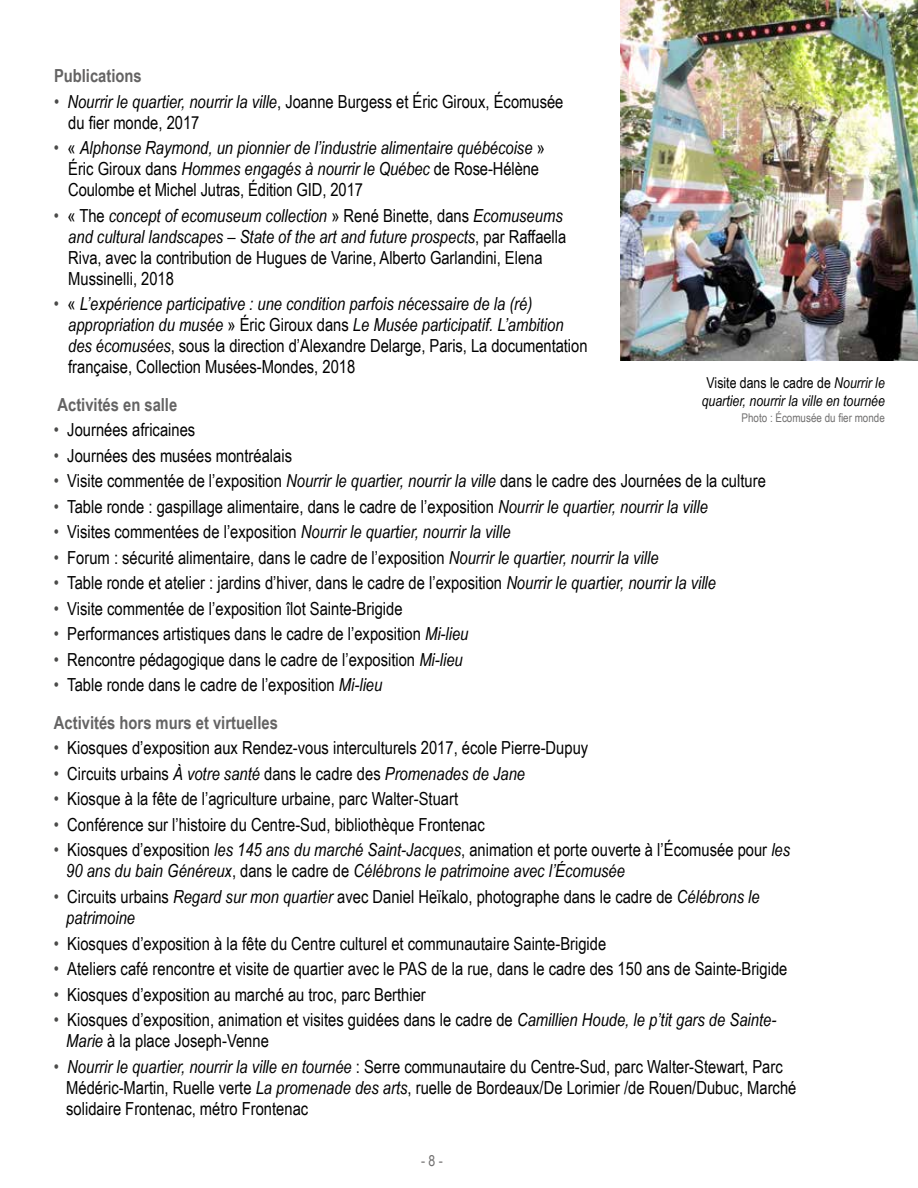
<style>
.page{position:relative;width:918px;height:1188px;background:#fff}
.page>*{position:absolute;margin:0;border:0;box-sizing:border-box;transform-origin:0 0}
.t1{font:18px/21px "Arial Narrow";color:#000}
.t2{font:italic 18px/21px "Arial Narrow";color:#000}
.t3{font:700 18px "Arial Narrow";color:#646363}
.t4{font:italic 15px/18px "Arial Narrow";color:#000;text-align:center}
.t5{font:15px "Arial Narrow";color:#706f6f}
.t6{font:12px "Arial Narrow";color:#706f6f}
.s1{font-style:italic;color:#4a4a49}
.s2{font-style:italic}
.s3{color:#4a4a49}
.s4{font-style:normal}
.s5{font-weight:700;color:#646363}
</style>
<div class="page">
<img style="left:620px;top:0;width:298px;height:360px">
<p class="t3" style="left:54px;top:66px;width:89px">Publications</p>
<p class="t1" style="left:68px;top:91px;width:497px;text-indent:-14px"><span class="s1">•</span> <span class="s2">Nourrir le quartier, nourrir la ville</span>, Joanne Burgess et Éric Giroux, Écomusée du fier monde, 2017</p>
<p class="t2" style="left:68px;top:137px;width:478px;text-indent:-14px"><span class="s3">•</span> <span class="s4">«</span> Alphonse Raymond, un pionnier de l’industrie alimentaire québécoise <span class="s4">»<br>Éric Giroux dans</span> Hommes engagés à nourrir le Québec <span class="s4">de Rose-Hélène<br>Coulombe et Michel Jutras, Édition GID, 2017</span></p>
<p class="t1" style="left:68px;top:205px;width:500px;text-indent:-14px"><span class="s1">•</span> « The <span class="s2">concept of ecomuseum collection</span> » René Binette, dans <span class="s2">Ecomuseums and cultural landscapes – State of the art and future prospects</span>, par Raffaella Riva, avec la contribution de Hugues de Varine, Alberto Garlandini, Elena Mussinelli, 2018</p>
<p class="t2" style="left:68px;top:294px;width:521px;text-indent:-14px"><span class="s3">•</span> <span class="s4">«</span> L’expérience participative : une condition parfois nécessaire de la (ré) appropriation du musée <span class="s4">» Éric Giroux dans</span> Le Musée participatif. L’ambition des écomusées<span class="s4">, sous la direction d’Alexandre Delarge, Paris, La documentation française, Collection Musées-Mondes, 2018</span></p>
<p class="t3" style="left:58px;top:394px;width:121px">Activités en salle</p>
<p class="t1" style="left:54px;top:419px;width:143px"><span class="s1">•</span> Journées africaines</p>
<p class="t1" style="left:54px;top:445px;width:240px"><span class="s1">•</span> Journées des musées montréalais</p>
<p class="t1" style="left:54px;top:471px;width:713px"><span class="s1">•</span> Visite commentée de l’exposition <span class="s2">Nourrir le quartier, nourrir la ville</span> dans le cadre des Journées de la culture</p>
<p class="t1" style="left:54px;top:496px;width:655px"><span class="s1">•</span> Table ronde : gaspillage alimentaire, dans le cadre de l’exposition <span class="s2">Nourrir le quartier, nourrir la ville</span></p>
<p class="t2" style="left:54px;top:522px;width:458px"><span class="s3">•</span> <span class="s4">Visites commentées de l’exposition</span> Nourrir le quartier, nourrir la ville</p>
<p class="t1" style="left:54px;top:547px;width:606px"><span class="s1">•</span> Forum : sécurité alimentaire, dans le cadre de l’exposition <span class="s2">Nourrir le quartier, nourrir la ville</span></p>
<p class="t1" style="left:54px;top:573px;width:664px"><span class="s1">•</span> Table ronde et atelier : jardins d’hiver, dans le cadre de l’exposition <span class="s2">Nourrir le quartier, nourrir la ville</span></p>
<p class="t1" style="left:54px;top:598px;width:350px"><span class="s1">•</span> Visite commentée de l’exposition îlot Sainte-Brigide</p>
<p class="t1" style="left:54px;top:624px;width:416px"><span class="s1">•</span> Performances artistiques dans le cadre de l’exposition <span class="s2">Mi-lieu</span></p>
<p class="t1" style="left:54px;top:649px;width:410px"><span class="s1">•</span> Rencontre pédagogique dans le cadre de l’exposition <span class="s2">Mi-lieu</span></p>
<p class="t1" style="left:54px;top:666px;width:330px;line-height:37.5px"><span class="s1">•</span> Table ronde dans le cadre de l’exposition <span class="s2">Mi-lieu<br></span><span class="s5">Activités hors murs et virtuelles</span></p>
<p class="t1" style="left:54px;top:738px;width:536px"><span class="s1">•</span> Kiosques d’exposition aux Rendez-vous interculturels 2017, école Pierre-Dupuy</p>
<p class="t1" style="left:54px;top:763px;width:473px"><span class="s1">•</span> Circuits urbains <span class="s2">À votre santé</span> dans le cadre des <span class="s2">Promenades de Jane</span></p>
<p class="t1" style="left:54px;top:789px;width:406px"><span class="s1">•</span> Kiosque à la fête de l’agriculture urbaine, parc Walter-Stuart</p>
<p class="t1" style="left:54px;top:814px;width:432px"><span class="s1">•</span> Conférence sur l’histoire du Centre-Sud, bibliothèque Frontenac</p>
<p class="t2" style="left:66px;top:840px;width:725px;text-indent:-12px"><span class="s3">•</span> <span class="s4">Kiosques d’exposition</span> les 145 ans du marché Saint-Jacques<span class="s4">, animation et porte ouverte à l’Écomusée pour</span> les<br>90 ans du bain Généreux<span class="s4">, dans le cadre de</span> Célébrons le patrimoine avec l’Écomusée</p>
<p class="t1" style="left:66px;top:886px;width:695px;text-indent:-12px"><span class="s1">•</span> Circuits urbains <span class="s2">Regard sur mon quartier</span> avec Daniel Heïkalo, photographe dans le cadre de <span class="s2">Célébrons le patrimoine</span></p>
<p class="t1" style="left:54px;top:933px;width:554px"><span class="s1">•</span> Kiosques d’exposition à la fête du Centre culturel et communautaire Sainte-Brigide</p>
<p class="t1" style="left:54px;top:958px;width:735px"><span class="s1">•</span> Ateliers café rencontre et visite de quartier avec le PAS de la rue, dans le cadre des 150 ans de Sainte-Brigide</p>
<p class="t1" style="left:54px;top:984px;width:373px"><span class="s1">•</span> Kiosques d’exposition au marché au troc, parc Berthier</p>
<p class="t1" style="left:66px;top:1009px;width:712px;text-indent:-12px"><span class="s1">•</span> Kiosques d’exposition, animation et visites guidées dans le cadre de <span class="s2">Camillien Houde, le p’tit gars de Sainte-<br>Marie</span> à la place Joseph-Venne</p>
<p class="t1" style="left:66px;top:1056px;width:732px;text-indent:-12px"><span class="s1">•</span> <span class="s2">Nourrir le quartier, nourrir la ville en tournée</span> : Serre communautaire du Centre-Sud, parc Walter-Stewart, Parc<br>Médéric-Martin, Ruelle verte <span class="s2">La promenade des arts</span>, ruelle de Bordeaux/De Lorimier /de Rouen/Dubuc, Marché solidaire Frontenac, métro Frontenac</p>
<p class="t4" style="left:702px;top:373px;width:185px"><span class="s4">Visite dans le cadre de</span> Nourrir le quartier, nourrir la ville en tournée</p>
<p class="t6" style="left:742px;top:411px;width:145px">Photo : Écomusée du fier monde</p>
<p class="t5" style="left:421px;top:1152px;width:23px">- 8 -</p>
</div>
